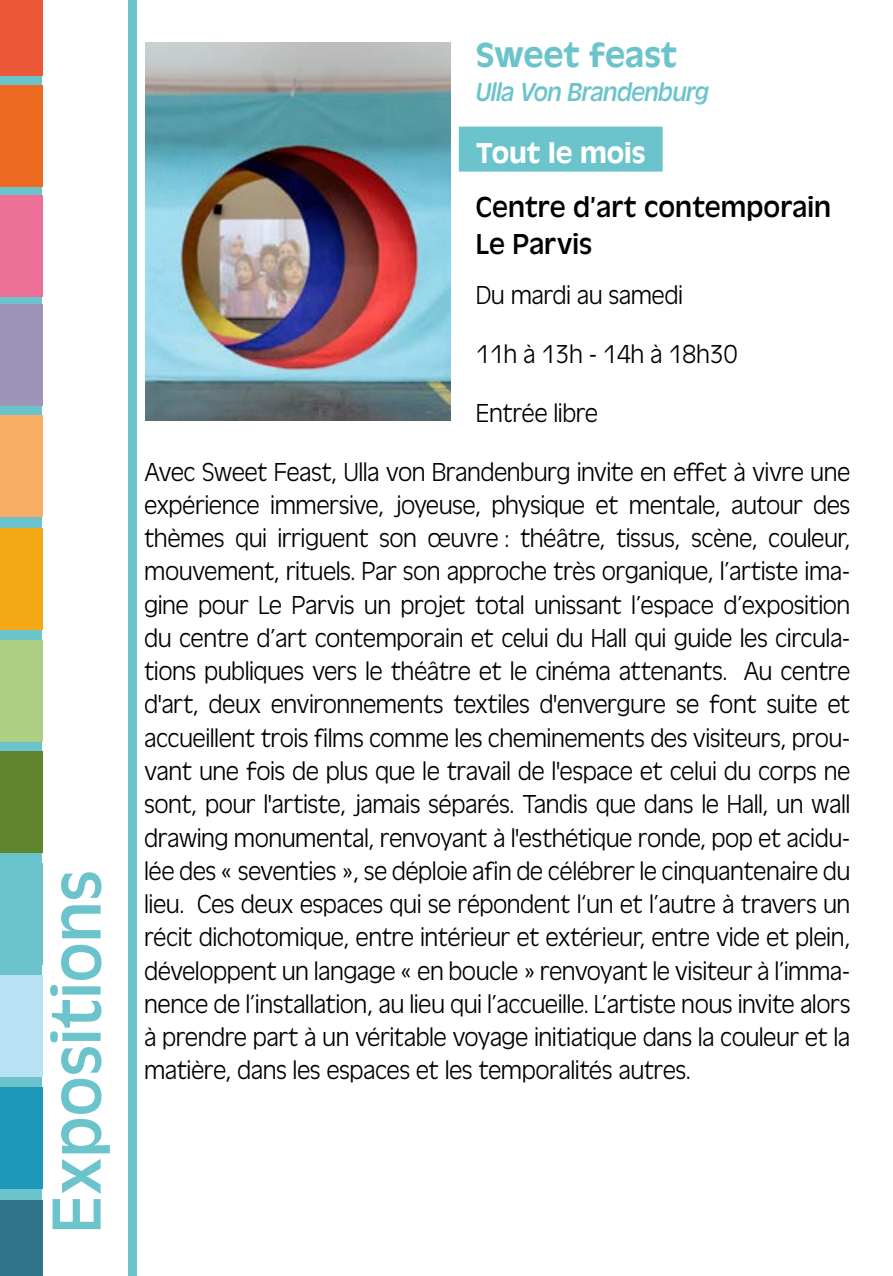
<style>
.page{position:relative;width:893px;height:1276px;background:#fff}
.page>*{position:absolute;margin:0;border:0;box-sizing:border-box;transform-origin:0 0}
.t1{font:72px "Antique Oli";color:#6bc4cb}
.t2{font:500 36px "Antique Oli";color:#6bc4cb}
.t3{font:30px/36.9px "Antique Oli";color:#000}
.t4{font:500 30px "Antique Oli";color:#fff}
.t5{font:300 27px/33.3px "Antique Oli";letter-spacing:-.02em;color:#000;text-align:justify}
.t6{font:italic 27px "Antique Oli";letter-spacing:-.02em;color:#6bc4cb}
</style>
<div class="page">
<div style="left:0;top:0;width:137px;height:1276px;background:#6bc4cb"></div>
<div style="left:43px;top:0;width:85px;height:1276px;background:#fff"></div>
<div style="left:0;top:1087px;width:43px;height:101px;background:#1d98ba"></div>
<div style="left:0;top:1199px;width:43px;height:77px;background:#32758b"></div>
<div style="left:0;top:975px;width:43px;height:101px;background:#b8e1f3"></div>
<div style="left:0;top:751px;width:43px;height:101px;background:#60862d"></div>
<div style="left:0;top:640px;width:43px;height:102px;background:#accf83"></div>
<div style="left:0;top:528px;width:43px;height:101px;background:#f3a916"></div>
<div style="left:0;top:415px;width:43px;height:101px;background:#f8af65"></div>
<div style="left:0;top:305px;width:43px;height:101px;background:#9d94b7"></div>
<div style="left:0;top:195px;width:43px;height:101px;background:#ed7099"></div>
<div style="left:0;top:85px;width:43px;height:101px;background:#ed6a20"></div>
<div style="left:0;top:0;width:43px;height:76px;background:#ea5837"></div>
<div style="left:459px;top:127px;width:204px;height:45px;background:#6bc4cb"></div>
<img style="left:146px;top:43px;width:304px;height:377px">
<h1 class="t1" style="left:37px;top:1233px;width:365px;rotate:-90deg">Expositions</h1>
<h2 class="t2" style="left:476px;top:35px;width:203px">Sweet feast</h2>
<p class="t6" style="left:476px;top:77px;width:235px">Ulla Von Brandenburg</p>
<p class="t4" style="left:476px;top:136px;width:171px">Tout le mois</p>
<p class="t3" style="left:476px;top:189px;width:357px">Centre d’art contemporain<br>Le Parvis</p>
<p class="t5" style="left:476px;top:279px;width:209px">Du mardi au samedi</p>
<p class="t5" style="left:476px;top:338px;width:263px">11h à 13h - 14h à 18h30</p>
<p class="t5" style="left:476px;top:397px;width:124px">Entrée libre</p>
<p class="t5" style="left:144px;top:456px;width:708px">Avec Sweet Feast, Ulla von Brandenburg invite en effet à vivre une</p>
<p class="t5" style="left:144px;top:489px;width:708px">expérience immersive, joyeuse, physique et mentale, autour des thèmes qui irriguent son œuvre : théâtre, tissus, scène, couleur, mouvement, rituels. Par son approche très organique, l’artiste ima&shy;gine pour Le Parvis un projet total unissant l’espace d’exposition du centre d’art contemporain et celui du Hall qui guide les circula&shy;tions publiques vers le théâtre et le cinéma attenants. Au centre d'art, deux environnements textiles d'envergure se font suite et accueillent trois films comme les cheminements des visiteurs, prou&shy;vant une fois de plus que le travail de l'espace et celui du corps ne sont, pour l'artiste, jamais séparés. Tandis que dans le Hall, un wall drawing monumental, renvoyant à l'esthétique ronde, pop et acidu&shy;lée des « seventies », se déploie afin de célébrer le cinquantenaire du lieu. Ces deux espaces qui se répondent l‘un et l’autre à travers un récit dichotomique, entre intérieur et extérieur, entre vide et plein, développent un langage « en boucle » renvoyant le visiteur à l’imma&shy;nence de l’installation, au lieu qui l’accueille. L’artiste nous invite alors à prendre part à un véritable voyage initiatique dans la couleur et la matière, dans les espaces et les temporalités autres.</p>
</div>
